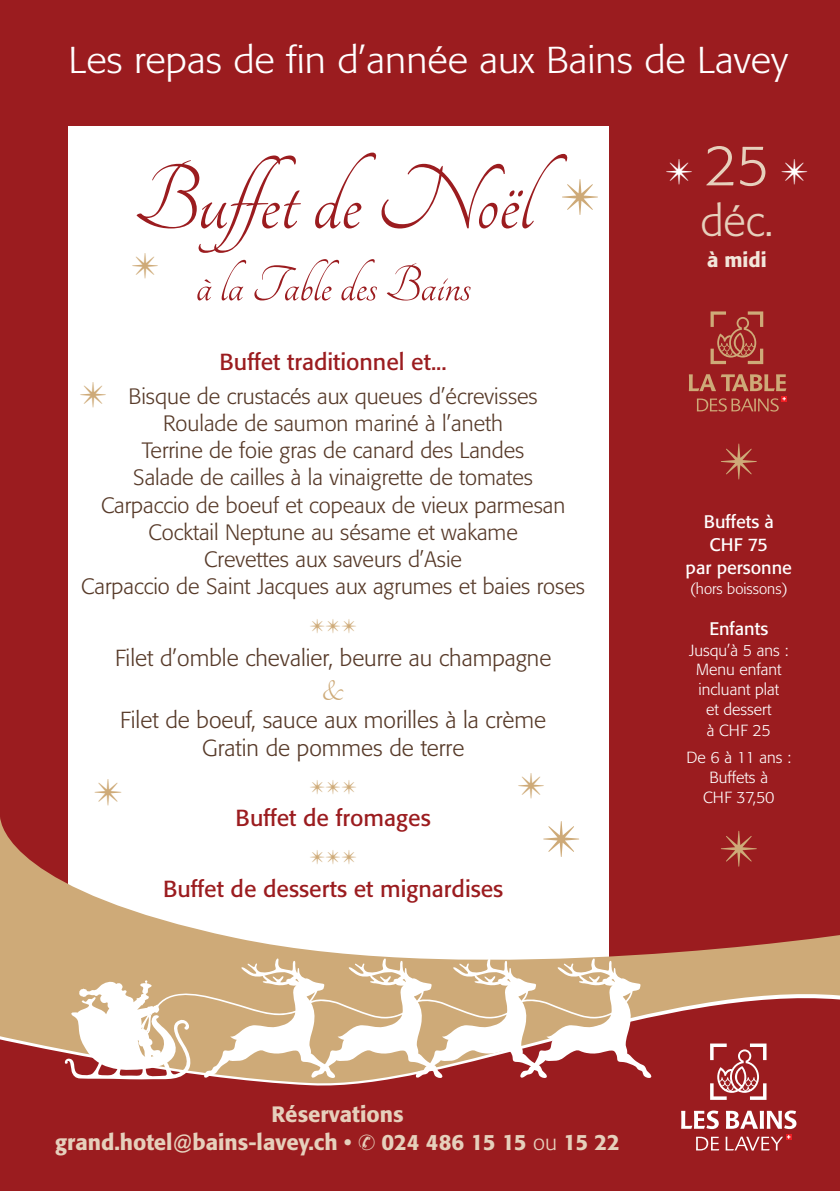
<style>
.page{position:relative;width:840px;height:1191px;background:#fff}
.page>*{position:absolute;margin:0;border:0;box-sizing:border-box;transform-origin:0 0}
.t1{font:100.4px "Tangerine";color:#9b1c1f}
.t2{font:300 56.8px "Formata";color:#e6d0bc}
.t3{font:54.8px "Tangerine";color:#9b1c1f}
.t4{font:300 42.6px "Formata";color:#e6d0bc}
.t5{font:42px "Tangerine";color:#ceaa78}
.t6{font:300 37px "Formata";color:#fff;scale:1.05 1}
.t7{font:300 23px/28.4px "Formata";color:#573a29;text-align:center}
.t8{font:23px "Formata";color:#9b1c1f}
.t9{font:300 22px/27.2px "Formata";color:#573a29;text-align:center}
.t10{font:500 22px/27.6px "Formata";color:#e6d0bc}
.t11{font:500 22px "Formata";letter-spacing:-.02em;color:#e6d0bc}
.t12{font:500 20.2px "Formata";color:#f2e6da}
.t13{font:18px/22.6px "Formata";color:#fff;text-align:center}
.t14{font:300 16px/19.8px "Formata";color:#fff;text-align:center}
.t15{font:300 15px "Formata";color:#fff}
.s1{font-weight:300}
</style>
<div class="page">
<div style="left:0;top:0;width:839px;height:814px;background:#9b1c1f"></div>
<div style="left:68px;top:126px;width:540px;height:860px;background:#fff"></div>
<svg style="left:0;top:814px;width:839px;height:166px"></svg>
<svg style="left:0;top:985px;width:839px;height:206px;background:#9f2727"></svg>
<svg style="left:65px;top:958px;width:586px;height:121px;fill:#ceaa78"></svg>
<svg style="left:688px;top:374px;width:98px;height:37px;background:#aa4639"></svg>
<svg style="left:710px;top:311px;width:52px;height:53px;background:#a94337"></svg>
<svg style="left:680px;top:1110px;width:38px;height:19px"></svg>
<svg style="left:695px;top:1136px;width:23px;height:14px"></svg>
<svg style="left:725px;top:1110px;width:71px;height:40px"></svg>
<svg style="left:709px;top:1043px;width:57px;height:56px"></svg>
<svg style="left:310px;top:850px;width:46px;height:14px"></svg>
<svg style="left:720px;top:831px;width:36px;height:35px"></svg>
<svg style="left:666px;top:159px;width:25px;height:26px"></svg>
<svg style="left:781px;top:159px;width:25px;height:26px"></svg>
<svg style="left:720px;top:443px;width:36px;height:36px"></svg>
<svg style="left:543px;top:821px;width:36px;height:36px"></svg>
<svg style="left:358px;top:1134px;width:16px;height:15px"></svg>
<h3 class="t6" style="left:68px;top:43px;width:686px">Les repas de fin d’année aux Bains de Lavey</h3>
<h1 class="t1" style="left:134px;top:135px;width:400px">Buffet de Noël</h1>
<h3 class="t3" style="left:195px;top:249px;width:276px">à la Table des Bains</h3>
<p class="t8" style="left:219px;top:351px;width:229px">Buffet traditionnel et...</p>
<p class="t9" style="left:81px;top:384px;width:505px">Bisque de crustacés aux queues d’écrevisses<br>Roulade de saumon mariné à l’aneth<br>Terrine de foie gras de canard des Landes<br>Salade de cailles à la vinaigrette de tomates<br>Carpaccio de boeuf et copeaux de vieux parmesan Cocktail Neptune au sésame et wakame<br>Crevettes aux saveurs d’Asie<br>Carpaccio de Saint Jacques aux agrumes et baies roses</p>
<p class="t7" style="left:115px;top:645px;width:437px">Filet d’omble chevalier, beurre au champagne</p>
<h3 class="t5" style="left:322px;top:661px;width:23px">&amp;</h3>
<p class="t7" style="left:120px;top:707px;width:427px">Filet de boeuf, sauce aux morilles à la crème<br>Gratin de pommes de terre</p>
<p class="t8" style="left:235px;top:807px;width:196px">Buffet de fromages</p>
<p class="t8" style="left:163px;top:878px;width:341px">Buffet de desserts et mignardises</p>
<h2 class="t2" style="left:704px;top:139px;width:67px">25</h2>
<h3 class="t4" style="left:700px;top:201px;width:74px">déc.</h3>
<p class="t12" style="left:706px;top:250px;width:61px">à midi</p>
<p class="t13" style="left:685px;top:512px;width:108px">Buffets à<br>CHF 75<br>par personne</p>
<p class="t15" style="left:689px;top:581px;width:99px">(hors boissons)</p>
<p class="t13" style="left:709px;top:618px;width:60px">Enfants</p>
<p class="t14" style="left:688px;top:641px;width:101px">Jusqu’à 5 ans :<br>Menu enfant incluant plat<br>et dessert</p>
<p class="t14" style="left:686px;top:718px;width:106px;line-height:26.6px">à CHF 25<br>De 6 à 11 ans :</p>
<p class="t14" style="left:703px;top:768px;width:72px">Buffets à<br>CHF 37,50</p>
<p class="t10" style="left:55px;top:1102px;width:349px;text-indent:216px">Réservations grand.hotel@bains-lavey.ch •</p>
<p class="t11" style="left:381px;top:1132px;width:240px">024 486 15 15 <span class="s1">ou</span> 15 22</p>
</div>
